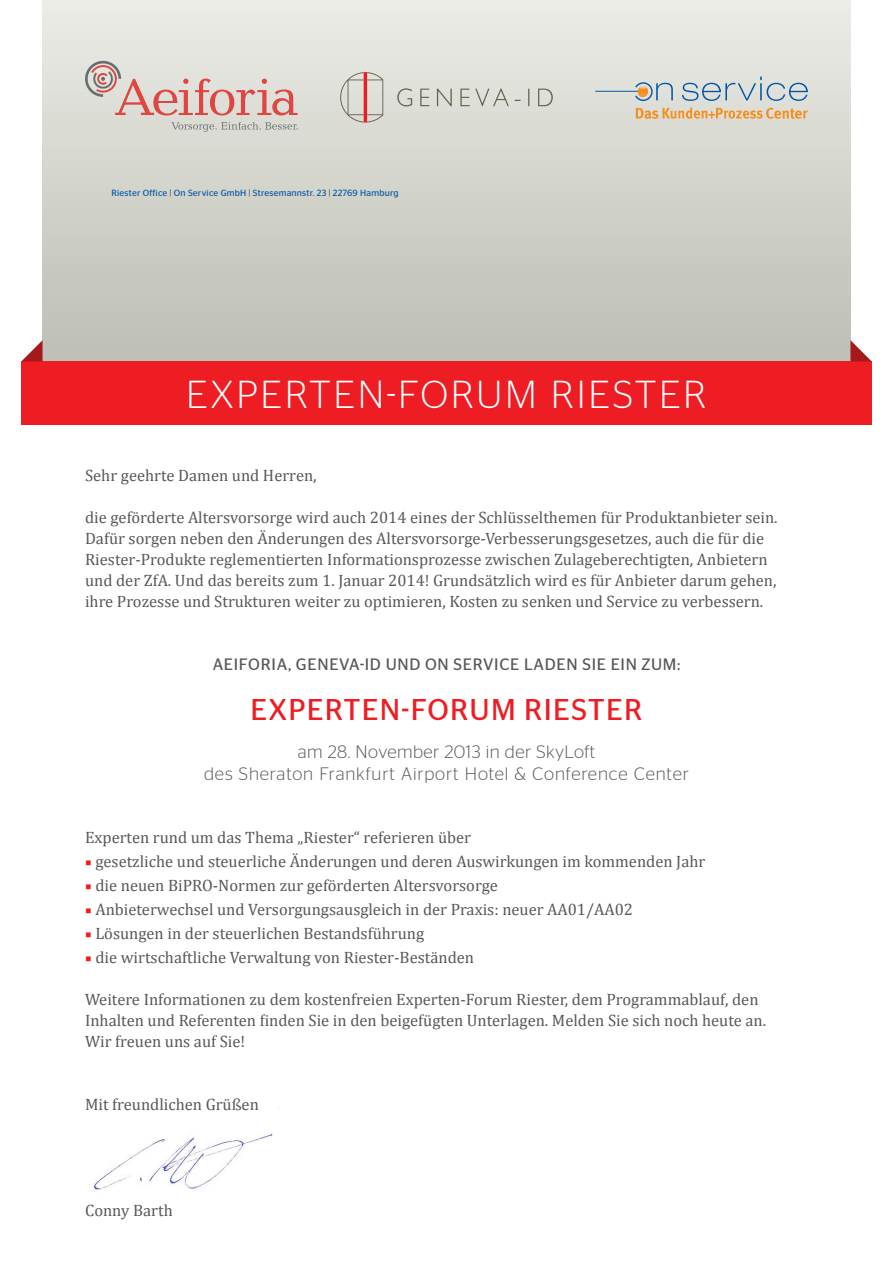
<style>
.page{position:relative;width:893px;height:1263px;background:#fff}
.page>*{position:absolute;margin:0;border:0;box-sizing:border-box;transform-origin:0 0}
.t1{font:300 39px "Stag Sans";letter-spacing:.07em;color:#fff}
.t2{font:30px "Stag Sans";letter-spacing:.045em;color:#ee1d23}
.t3{font:300 18px/21.6px "Stag Sans";letter-spacing:.05em;color:#57585a;text-align:center}
.t4{font:16.5px/21px "Cambria";color:#57585a}
.t5{font:16.5px "Stag Sans";letter-spacing:.045em;color:#57585a}
.t6{font:9px "Stag Sans";letter-spacing:.025em;color:#0155a5}
.s1{color:#57585a}
.s2{font-family:"Minion Pro";color:#ee1d23}
</style>
<div class="page">
<img style="left:92px;top:1107px;width:188px;height:83px">
<div style="left:43px;top:0;width:807px;height:370px;background:linear-gradient(to bottom,#ecece6,#bbbdb3)"></div>
<svg style="left:171px;top:122px;width:127px;height:10px"></svg>
<svg style="left:85px;top:61px;width:213px;height:54px;background:#ddc4be"></svg>
<svg style="left:397px;top:88px;width:15px;height:18px"></svg>
<svg style="left:420px;top:89px;width:9px;height:17px"></svg>
<svg style="left:437px;top:89px;width:15px;height:17px"></svg>
<svg style="left:460px;top:88px;width:49px;height:18px"></svg>
<svg style="left:515px;top:89px;width:38px;height:17px"></svg>
<svg style="left:340px;top:72px;width:43px;height:51px;background:#d4c4bc"></svg>
<hr style="left:595px;top:91px;width:44px;height:1px;background:#0155a5">
<svg style="left:682px;top:77px;width:126px;height:24px;background:#bdcbd2"></svg>
<svg style="left:635px;top:82px;width:38px;height:19px"></svg>
<svg style="left:636px;top:107px;width:172px;height:12px;background:#e5c093"></svg>
<div style="left:21px;top:361px;width:851px;height:64px;background:#ee1d23"></div>
<svg style="left:22px;top:340px;width:21px;height:21px"></svg>
<svg style="left:850px;top:340px;width:21px;height:21px"></svg>
<p class="t6" style="left:112px;top:188px;width:289px">RIESTER OFFICE <span class="s1">|</span> ON SERVICE GMBH <span class="s1">|</span> STRESEMANNSTR. 23 <span class="s1">|</span> 22769 HAMBURG</p>
<h1 class="t1" style="left:186px;top:373px;width:522px">Experten-Forum Riester</h1>
<p class="t4" style="left:85px;top:464px;width:233px">Sehr geehrte Damen und Herren,</p>
<p class="t4" style="left:85px;top:506px;width:694px">die geförderte Altersvorsorge wird auch 2014 eines der Schlüsselthemen für Produktanbieter sein.<br>Dafür sorgen neben den Änderungen des Altersvorsorge-Verbesserungsgesetzes, auch die für die Riester-Produkte reglementierten Informationsprozesse zwischen Zulageberechtigten, Anbietern und der ZfA. Und das bereits zum 1. Januar 2014! Grundsätzlich wird es für Anbieter darum gehen, ihre Prozesse und Strukturen weiter zu optimieren, Kosten zu senken und Service zu verbessern.</p>
<p class="t5" style="left:213px;top:654px;width:469px">AEIFORIA, GENEVA-I D UND ON SERVICE LADEN SIE EIN ZUM:</p>
<h2 class="t2" style="left:250px;top:693px;width:394px">EXPERTEN-FORUM RIESTER</h2>
<p class="t3" style="left:204px;top:741px;width:486px">am 28. November 2013 in der SkyLoft<br>des Sheraton Frankfurt Airport Hotel &amp; Conference Center</p>
<p class="t4" style="left:85px;top:827px;width:388px">Experten rund um das Thema „Riester“ referieren über</p>
<p class="t4" style="left:85px;top:851px;width:622px"><span class="s2">■</span> gesetzliche und steuerliche Änderungen und deren Auswirkungen im kommenden Jahr</p>
<p class="t4" style="left:85px;top:875px;width:414px"><span class="s2">■</span> die neuen BiPRO-Normen zur geförderten Altersvorsorge</p>
<p class="t4" style="left:85px;top:899px;width:549px"><span class="s2">■</span> Anbieterwechsel und Versorgungsausgleich in der Praxis: neuer AA01/AA02</p>
<p class="t4" style="left:85px;top:923px;width:341px"><span class="s2">■</span> Lösungen in der steuerlichen Bestandsführung</p>
<p class="t4" style="left:85px;top:947px;width:391px"><span class="s2">■</span> die wirtschaftliche Verwaltung von Riester-Beständen</p>
<p class="t4" style="left:85px;top:989px;width:683px">Weitere Informationen zu dem kostenfreien Experten-Forum Riester, dem Programmablauf, den<br>Inhalten und Referenten finden Sie in den beigefügten Unterlagen. Melden Sie sich noch heute an.<br>Wir freuen uns auf Sie!</p>
<p class="t4" style="left:85px;top:1094px;width:175px">Mit freundlichen Grüßen</p>
<p class="t4" style="left:85px;top:1199px;width:89px">Conny Barth</p>
</div>
